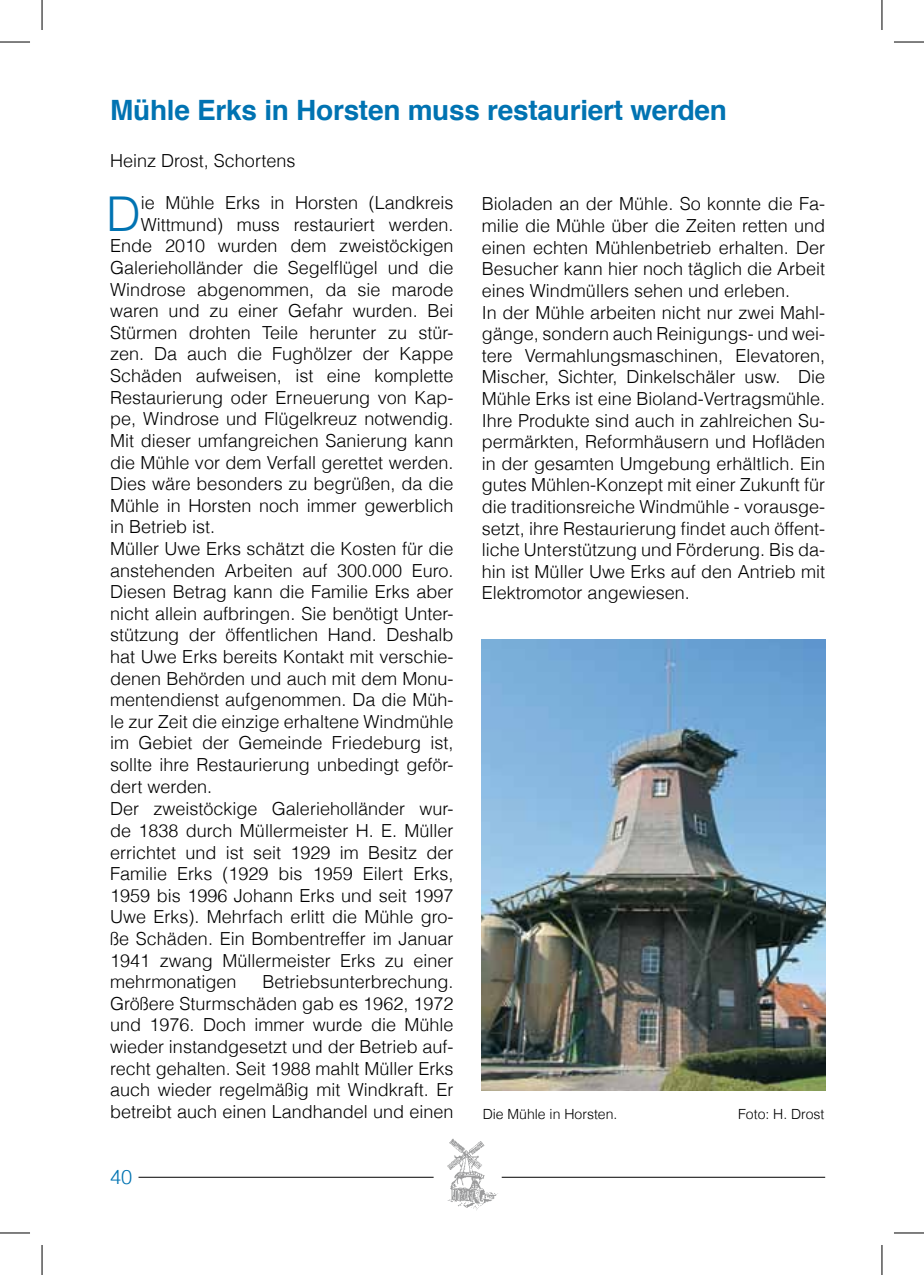
<style>
.page{position:relative;width:924px;height:1275px;background:#fff}
.page>*{position:absolute;margin:0;border:0;box-sizing:border-box;transform-origin:0 0}
.t1{font:300 48px "Helvetica";color:#0073b2}
.t2{font:700 28px "Helvetica";letter-spacing:-.01em;color:#0073b2}
.t3{font:300 20px "Helvetica";color:#0073b2}
.t4{font:300 18px/21.6px "Helvetica";color:#000;text-align:justify}
.t5{font:300 14px "Helvetica";color:#000}
</style>
<div class="page">
<img style="left:447px;top:1138px;width:51px;height:73px">
<hr style="left:501px;top:1176px;width:323px;height:1px;background:#000">
<hr style="left:138px;top:1176px;width:295px;height:1px;background:#000">
<img style="left:481px;top:639px;width:343px;height:451px">
<hr style="left:0;top:42px;width:30px;height:1px;background:#000">
<hr style="left:893px;top:42px;width:30px;height:1px;background:#000">
<hr style="left:0;top:1232px;width:30px;height:1px;background:#000">
<hr style="left:893px;top:1232px;width:30px;height:1px;background:#000">
<hr style="left:42px;top:0;width:1px;height:30px;background:#000">
<hr style="left:42px;top:1245px;width:1px;height:30px;background:#000">
<hr style="left:881px;top:0;width:1px;height:30px;background:#000">
<hr style="left:881px;top:1245px;width:1px;height:30px;background:#000">
<h2 class="t2" style="left:110px;top:87px;width:618px">Mühle Erks in Horsten muss restauriert werden</h2>
<p class="t4" style="left:110px;top:148px;width:187px">Heinz Drost, Schortens</p>
<h1 class="t1" style="left:106px;top:175px;width:36px">D</h1>
<p class="t4" style="left:141px;top:191px;width:314px">ie Mühle Erks in Horsten (Landkreis</p>
<p class="t4" style="left:481px;top:192px;width:345px;text-align:left">Bioladen an der Mühle. So konnte die Fa&shy;milie die Mühle über die Zeiten retten und einen echten Mühlenbetrieb erhalten. Der Besucher kann hier noch täglich die Arbeit eines Windmüllers sehen und erleben.<br>In der Mühle arbeiten nicht nur zwei Mahl&shy;gänge, sondern auch Reinigungs- und wei&shy;tere Vermahlungsmaschinen, Elevatoren, Mischer, Sichter, Dinkelschäler usw. Die Mühle Erks ist eine Bioland-Vertragsmühle.<br>Ihre Produkte sind auch in zahlreichen Su&shy;permärkten, Reformhäusern und Hofläden in der gesamten Umgebung erhältlich. Ein gutes Mühlen-Konzept mit einer Zukunft für die traditionsreiche Windmühle - vorausge&shy;setzt, ihre Restaurierung findet auch öffent&shy;liche Unterstützung und Förderung. Bis da&shy;hin ist Müller Uwe Erks auf den Antrieb mit Elektromotor angewiesen.</p>
<p class="t4" style="left:141px;top:213px;width:314px">Wittmund) muss restauriert werden.</p>
<p class="t4" style="left:110px;top:234px;width:344px">Ende 2010 wurden dem zweistöckigen</p>
<p class="t4" style="left:110px;top:256px;width:344px">Galerieholländer die Segelflügel und die</p>
<p class="t4" style="left:110px;top:278px;width:344px">Windrose abgenommen, da sie marode</p>
<p class="t4" style="left:110px;top:299px;width:344px">waren und zu einer Gefahr wurden. Bei</p>
<p class="t4" style="left:110px;top:321px;width:344px">Stürmen drohten Teile herunter zu stür-</p>
<p class="t4" style="left:110px;top:342px;width:344px">zen. Da auch die Fughölzer der Kappe</p>
<p class="t4" style="left:110px;top:364px;width:344px">Schäden aufweisen, ist eine komplette</p>
<p class="t4" style="left:110px;top:386px;width:344px">Restaurierung oder Erneuerung von Kap-</p>
<p class="t4" style="left:110px;top:407px;width:344px">pe, Windrose und Flügelkreuz notwendig.</p>
<p class="t4" style="left:110px;top:429px;width:344px">Mit dieser umfangreichen Sanierung kann</p>
<p class="t4" style="left:110px;top:450px;width:344px">die Mühle vor dem Verfall gerettet werden.</p>
<p class="t4" style="left:110px;top:472px;width:344px">Dies wäre besonders zu begrüßen, da die</p>
<p class="t4" style="left:110px;top:494px;width:344px">Mühle in Horsten noch immer gewerblich</p>
<p class="t4" style="left:110px;top:515px;width:107px">in Betrieb ist.</p>
<p class="t4" style="left:110px;top:537px;width:344px">Müller Uwe Erks schätzt die Kosten für die</p>
<p class="t4" style="left:110px;top:558px;width:345px">anstehenden Arbeiten auf 300.000 Euro.</p>
<p class="t4" style="left:110px;top:580px;width:345px">Diesen Betrag kann die Familie Erks aber</p>
<p class="t4" style="left:110px;top:602px;width:344px">nicht allein aufbringen. Sie benötigt Unter-</p>
<p class="t4" style="left:110px;top:623px;width:344px">stützung der öffentlichen Hand. Deshalb</p>
<p class="t4" style="left:110px;top:645px;width:345px">hat Uwe Erks bereits Kontakt mit verschie-</p>
<p class="t4" style="left:110px;top:666px;width:345px">denen Behörden und auch mit dem Monu-</p>
<p class="t4" style="left:110px;top:688px;width:345px">mentendienst aufgenommen. Da die Müh-</p>
<p class="t4" style="left:110px;top:710px;width:345px">le zur Zeit die einzige erhaltene Windmühle</p>
<p class="t4" style="left:110px;top:731px;width:345px">im Gebiet der Gemeinde Friedeburg ist,</p>
<p class="t4" style="left:110px;top:753px;width:344px">sollte ihre Restaurierung unbedingt geför-</p>
<p class="t4" style="left:110px;top:774px;width:104px">dert werden.</p>
<p class="t4" style="left:110px;top:797px;width:344px">Der zweistöckige Galerieholländer wur-</p>
<p class="t4" style="left:110px;top:819px;width:345px">de 1838 durch Müllermeister H. E. Müller</p>
<p class="t4" style="left:110px;top:840px;width:344px">errichtet und ist seit 1929 im Besitz der</p>
<p class="t4" style="left:110px;top:862px;width:344px">Familie Erks (1929 bis 1959 Eilert Erks,</p>
<p class="t4" style="left:110px;top:883px;width:345px">1959 bis 1996 Johann Erks und seit 1997</p>
<p class="t4" style="left:110px;top:905px;width:344px">Uwe Erks). Mehrfach erlitt die Mühle gro-</p>
<p class="t4" style="left:110px;top:927px;width:345px">ße Schäden. Ein Bombentreffer im Januar</p>
<p class="t4" style="left:110px;top:948px;width:344px">1941 zwang Müllermeister Erks zu einer</p>
<p class="t4" style="left:110px;top:970px;width:128px">mehrmonatigen</p>
<p class="t4" style="left:110px;top:970px;width:345px;text-indent:152px">Betriebsunterbrechung.<br>Größere Sturmschäden gab es 1962, 1972 und 1976. Doch immer wurde die Mühle wieder instandgesetzt und der Betrieb auf&shy;recht gehalten. Seit 1988 mahlt Müller Erks auch wieder regelmäßig mit Windkraft. Er betreibt auch einen Landhandel und einen</p>
<p class="t5" style="left:482px;top:1103px;width:136px">Die Mühle in Horsten.</p>
<p class="t5" style="left:737px;top:1103px;width:88px">Foto: H. Drost</p>
<p class="t3" style="left:110px;top:1160px;width:24px">40</p>
</div>
